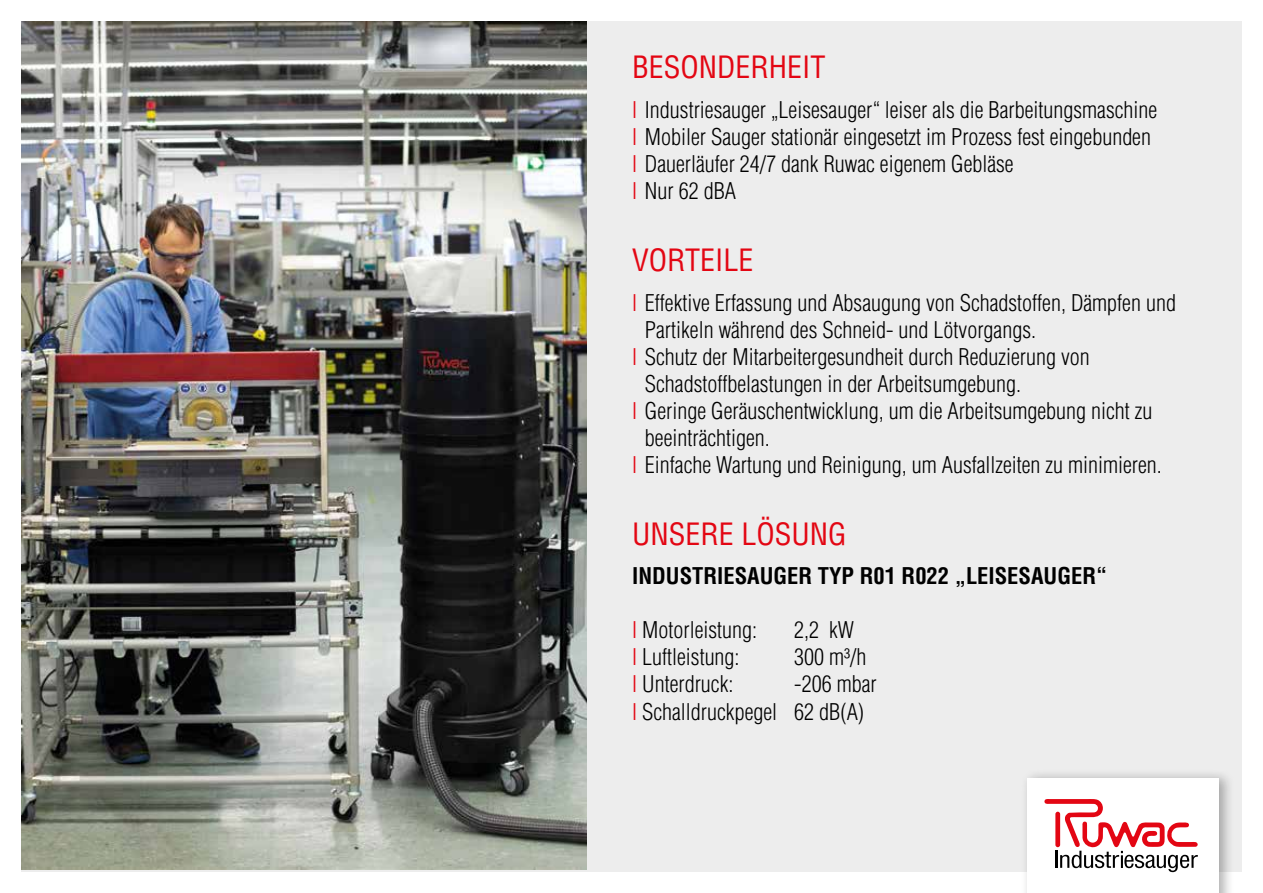
<style>
.page{position:relative;width:1263px;height:893px;background:#fff}
.page>*{position:absolute;margin:0;border:0;box-sizing:border-box;transform-origin:0 0}
.t1{font:condensed 30px "Helvetica";color:#e30613}
.t2{font:300 condensed 22.5px/27px "Helvetica";color:#000}
.t3{font:700 condensed 22.5px "Helvetica";color:#000}
.s1{color:#e30613}
</style>
<div class="page">
<div style="left:21px;top:21px;width:1221px;height:851px;background:#ededed"></div>
<div style="left:1021px;top:769px;width:213px;height:124px;background:#000;opacity:.3"></div>
<div style="left:1027px;top:778px;width:192px;height:115px;background:#fff"></div>
<svg style="left:1044px;top:799px;width:154px;height:73px"></svg>
<img style="left:21px;top:21px;width:566px;height:848px">
<h1 class="t1" style="left:632px;top:48px;width:195px">BESONDERHEIT</h1>
<p class="t2" style="left:632px;top:96px;width:527px"><span class="s1">I</span> Industriesauger „Leisesauger“ leiser als die Barbeitungsmaschine <span class="s1">I</span> Mobiler Sauger stationär eingesetzt im Prozess fest eingebunden <span class="s1">I</span> Dauerläufer 24/7 dank Ruwac eigenem Gebläse<br><span class="s1">I</span> Nur 62 dBA</p>
<h1 class="t1" style="left:632px;top:241px;width:123px">VORTEILE</h1>
<p class="t2" style="left:632px;top:289px;width:545px"><span class="s1">I</span> Effektive Erfassung und Absaugung von Schadstoffen, Dämpfen und</p>
<p class="t2" style="left:645px;top:316px;width:393px">Partikeln während des Schneid- und Lötvorgangs.</p>
<p class="t2" style="left:632px;top:343px;width:459px"><span class="s1">I</span> Schutz der Mitarbeitergesundheit durch Reduzierung von</p>
<p class="t2" style="left:645px;top:370px;width:378px">Schadstoffbelastungen in der Arbeitsumgebung.</p>
<p class="t2" style="left:632px;top:397px;width:522px"><span class="s1">I</span> Geringe Geräuschentwicklung, um die Arbeitsumgebung nicht zu</p>
<p class="t2" style="left:645px;top:424px;width:126px">beeinträchtigen.</p>
<p class="t2" style="left:632px;top:451px;width:531px"><span class="s1">I</span> Einfache Wartung und Reinigung, um Ausfallzeiten zu minimieren.</p>
<h1 class="t1" style="left:632px;top:515px;width:216px">UNSERE LÖSUNG</h1>
<p class="t3" style="left:632px;top:562px;width:477px">INDUSTRIESAUGER TYP R01 R022 „LEISESAUGER“</p>
<p class="t2" style="left:632px;top:617px;width:126px"><span class="s1">I</span> Motorleistung:</p>
<p class="t2" style="left:794px;top:617px;width:61px">2,2 kW</p>
<p class="t2" style="left:632px;top:644px;width:109px"><span class="s1">I</span> Luftleistung:</p>
<p class="t2" style="left:794px;top:644px;width:74px">300 m³/h</p>
<p class="t2" style="left:632px;top:671px;width:103px"><span class="s1">I</span> Unterdruck:</p>
<p class="t2" style="left:632px;top:671px;width:246px;text-indent:162px">-206 mbar<br><span class="s1">I</span> Schalldruckpegel 62 dB(A)</p>
</div>
